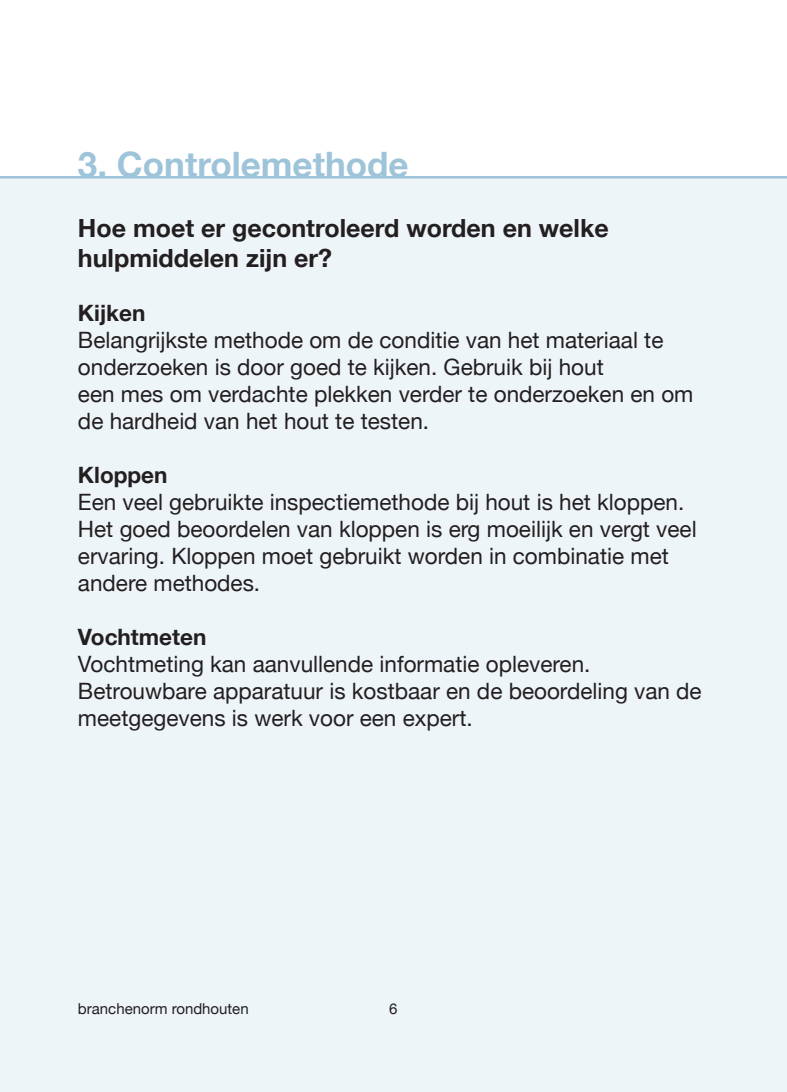
<style>
.page{position:relative;width:787px;height:1092px;background:#fff}
.page>*{position:absolute;margin:0;border:0;box-sizing:border-box;transform-origin:0 0}
.t1{font:700 35px "Helvetica Neue";color:#9ec4da}
.t2{font:700 25px/30px "Helvetica Neue";color:#231f20}
.t3{font:22.5px/27px "Helvetica Neue";color:#231f20}
.t4{font:700 22.5px "Helvetica Neue";color:#231f20}
.t5{font:15px "Helvetica Neue";color:#231f20}
</style>
<div class="page">
<div style="left:0;top:177px;width:787px;height:914px;background:#eef5f9"></div>
<hr style="left:0;top:176px;width:787px;height:2px;background:#9ec4da">
<p class="t1" style="left:78px;top:137px;width:332px">3. Controlemethode</p>
<p class="t2" style="left:78px;top:214px;width:532px">Hoe moet er gecontroleerd worden en welke hulpmiddelen zijn er?</p>
<p class="t4" style="left:78px;top:295px;width:69px">Kijken</p>
<p class="t3" style="left:78px;top:328px;width:587px">Belangrijkste methode om de conditie van het materiaal te onderzoeken is door goed te kijken. Gebruik bij hout</p>
<p class="t3" style="left:78px;top:382px;width:617px">een mes om verdachte plekken verder te onderzoeken en om de hardheid van het hout te testen.</p>
<p class="t4" style="left:78px;top:457px;width:91px">Kloppen</p>
<p class="t3" style="left:78px;top:490px;width:620px">Een veel gebruikte inspectiemethode bij hout is het kloppen.<br>Het goed beoordelen van kloppen is erg moeilijk en vergt veel ervaring. Kloppen moet gebruikt worden in combinatie met andere methodes.</p>
<p class="t4" style="left:78px;top:619px;width:130px">Vochtmeten</p>
<p class="t3" style="left:78px;top:652px;width:514px">Vochtmeting kan aanvullende informatie opleveren.</p>
<p class="t3" style="left:78px;top:679px;width:625px">Betrouwbare apparatuur is kostbaar en de beoordeling van de meetgegevens is werk voor een expert.</p>
<p class="t5" style="left:78px;top:997px;width:172px">branchenorm rondhouten</p>
<p class="t5" style="left:389px;top:997px;width:10px">6</p>
</div>
